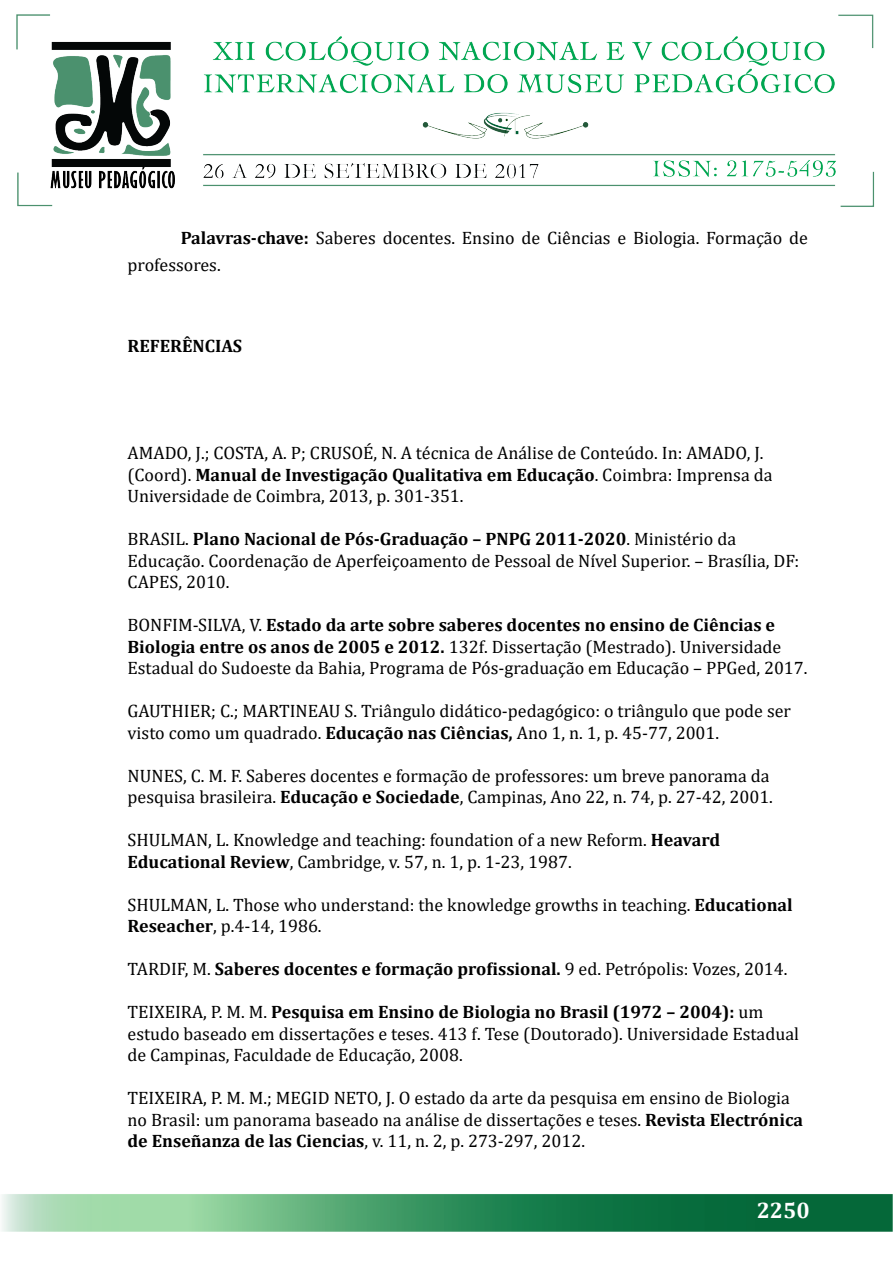
<style>
.page{position:relative;width:893px;height:1263px;background:#fff}
.page>*{position:absolute;margin:0;border:0;box-sizing:border-box;transform-origin:0 0}
.t1{font:700 22.5px "Cambria";color:#fff}
.t2{font:18px/21.6px "Cambria";color:#000}
.t3{font:700 18px "Cambria";color:#000}
.s1{font-weight:700}
.s2{font-weight:400}
</style>
<div class="page">
<img style="left:2px;top:14px;width:890px;height:1218px">
<p class="t2" style="left:128px;top:224px;width:682px;line-height:27px;text-indent:53px"><span class="s1">Palavras-chave:</span> Saberes docentes. Ensino de Ciências e Biologia. Formação de professores.</p>
<p class="t3" style="left:128px;top:333px;width:116px">REFERÊNCIAS</p>
<p class="t2" style="left:128px;top:442px;width:646px">AMADO, J.; COSTA, A. P; CRUSOÉ, N. A técnica de Análise de Conteúdo. In: AMADO, J. (Coord). <span class="s1">Manual de Investigação Qualitativa em Educação</span>. Coimbra: Imprensa da<br>Universidade de Coimbra, 2013, p. 301-351.</p>
<p class="t2" style="left:128px;top:528px;width:673px">BRASIL. <span class="s1">Plano Nacional de Pós-Graduação – PNPG 2011-2020</span>. Ministério da<br>Educação. Coordenação de Aperfeiçoamento de Pessoal de Nível Superior. – Brasília, DF:<br>CAPES, 2010.</p>
<p class="t2" style="left:128px;top:614px;width:681px">BONFIM-SILVA, V. <span class="s1">Estado da arte sobre saberes docentes no ensino de Ciências e<br>Biologia entre os anos de 2005 e 2012.</span> 132f. Dissertação (Mestrado). Universidade<br>Estadual do Sudoeste da Bahia, Programa de Pós-graduação em Educação – PPGed, 2017.</p>
<p class="t2" style="left:128px;top:700px;width:665px">GAUTHIER; C.; MARTINEAU S. Triângulo didático-pedagógico: o triângulo que pode ser visto como um quadrado. <span class="s1">Educação nas Ciências,</span> Ano 1, n. 1, p. 45-77, 2001.</p>
<p class="t2" style="left:128px;top:765px;width:647px">NUNES, C. M. F. Saberes docentes e formação de professores: um breve panorama da pesquisa brasileira. <span class="s1">Educação e Sociedade</span>, Campinas, Ano 22, n. 74, p. 27-42, 2001.</p>
<p class="t2" style="left:128px;top:829px;width:594px">SHULMAN, L. Knowledge and teaching: foundation of a new Reform. <span class="s1">Heavard<br>Educational Review</span>, Cambridge, v. 57, n. 1, p. 1-23, 1987.</p>
<p class="t2" style="left:128px;top:893px;width:667px">SHULMAN, L. Those who understand: the knowledge growths in teaching. <span class="s1">Educational<br>Reseacher</span>, p.4-14, 1986.</p>
<p class="t3" style="left:128px;top:956px;width:661px"><span class="s2">TARDIF, M.</span> Saberes docentes e formação profissional. <span class="s2">9 ed. Petrópolis: Vozes, 2014.</span></p>
<p class="t2" style="left:128px;top:1001px;width:673px">TEIXEIRA, P. M. M. <span class="s1">Pesquisa em Ensino de Biologia no Brasil (1972 – 2004):</span> um estudo baseado em dissertações e teses. 413 f. Tese (Doutorado). Universidade Estadual de Campinas, Faculdade de Educação, 2008.</p>
<p class="t2" style="left:128px;top:1087px;width:677px">TEIXEIRA, P. M. M.; MEGID NETO, J. O estado da arte da pesquisa em ensino de Biologia no Brasil: um panorama baseado na análise de dissertações e teses. <span class="s1">Revista Electrónica de Enseñanza de las Ciencias</span>, v. 11, n. 2, p. 273-297, 2012.</p>
<p class="t1" style="left:757px;top:1195px;width:55px">2250</p>
</div>
